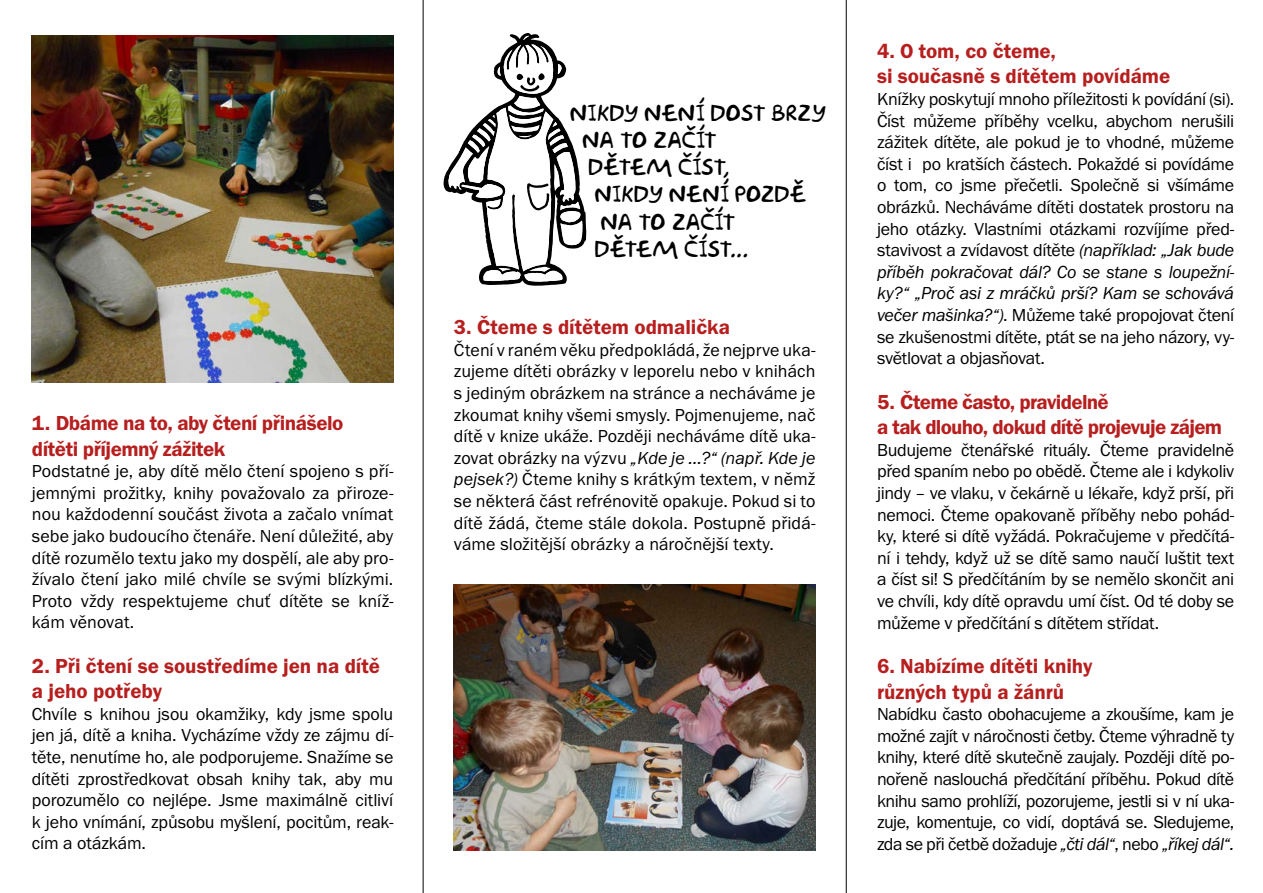
<style>
.page{position:relative;width:1263px;height:893px;background:#fff}
.page>*{position:absolute;margin:0;border:0;box-sizing:border-box;transform-origin:0 0}
.t1{font:600 21px/25.2px "Franklin Gothic Itc TCE";letter-spacing:-.005em;color:#b71f1f}
.t2{font:600 21px/25.2px "Franklin Gothic Itc TCE";letter-spacing:-.035em;color:#b71f1f}
.t3{font:600 21px/25.2px "Franklin Gothic Itc TCE";letter-spacing:-.025em;color:#b71f1f}
.t4{font:20.4px "Akbar CE";letter-spacing:.005em;color:#000}
.t5{font:18px/21.6px "Franklin Gothic Itc TCE";letter-spacing:-.01em;color:#000;text-align:justify}
.s1{font-style:italic}
</style>
<div class="page">
<hr style="left:423px;top:0;width:1px;height:893px;background:#000">
<hr style="left:846px;top:0;width:1px;height:893px;background:#000">
<img style="left:32px;top:35px;width:361px;height:348px">
<svg style="left:443px;top:33px;width:143px;height:253px"></svg>
<img style="left:454px;top:585px;width:361px;height:265px">
<p class="t3" style="left:32px;top:411px;width:313px">1. Dbáme na to, aby čtení přinášelo dítěti příjemný zážitek</p>
<p class="t5" style="left:32px;top:461px;width:363px">Podstatné je, aby dítě mělo čtení spojeno s pří&shy;jemnými prožitky, knihy považovalo za přiroze&shy;nou každodenní součást života a začalo vnímat sebe jako budoucího čtenáře. Není důležité, aby dítě rozumělo textu jako my dospělí, ale aby pro&shy;žívalo čtení jako milé chvíle se svými blízkými.<br>Proto vždy respektujeme chuť dítěte se kníž&shy;kám věnovat.</p>
<p class="t1" style="left:32px;top:654px;width:350px">2. Při čtení se soustředíme jen na dítě a jeho potřeby</p>
<p class="t5" style="left:32px;top:703px;width:363px">Chvíle s knihou jsou okamžiky, kdy jsme spolu jen já, dítě a kniha. Vycházíme vždy ze zájmu dí&shy;těte, nenutíme ho, ale podporujeme. Snažíme se dítěti zprostředkovat obsah knihy tak, aby mu porozumělo co nejlépe. Jsme maximálně citliví k jeho vnímání, způsobu myšlení, pocitům, reak&shy;cím a otázkám.</p>
<p class="t4" style="left:570px;top:96px;width:257px">NIKDY NENÍ DOST BRZY</p>
<p class="t4" style="left:582px;top:124px;width:135px">NA TO ZAČÍT</p>
<p class="t4" style="left:588px;top:151px;width:143px">DĚTEM ČÍST,</p>
<p class="t4" style="left:594px;top:178px;width:214px">NIKDY NENÍ POZDĚ</p>
<p class="t4" style="left:600px;top:205px;width:135px">NA TO ZAČÍT</p>
<p class="t4" style="left:594px;top:232px;width:156px">DĚTEM ČÍST...</p>
<p class="t1" style="left:454px;top:315px;width:278px">3. Čteme s dítětem odmalička</p>
<p class="t5" style="left:454px;top:339px;width:363px">Čtení v raném věku předpokládá, že nejprve uka&shy;zujeme dítěti obrázky v leporelu nebo v knihách s jediným obrázkem na stránce a necháváme je zkoumat knihy všemi smysly. Pojmenujeme, nač dítě v knize ukáže. Později necháváme dítě uka&shy;zovat obrázky na výzvu <span class="s1">„Kde je …?“ (např. Kde je pejsek?)</span> Čteme knihy s krátkým textem, v němž se některá část refrénovitě opakuje. Pokud si to dítě žádá, čteme stále dokola. Postupně přidá&shy;váme složitější obrázky a náročnější texty.</p>
<p class="t1" style="left:877px;top:39px;width:295px">4. O tom, co čteme,<br>si současně s dítětem povídáme</p>
<p class="t5" style="left:877px;top:89px;width:359px">Knížky poskytují mnoho příležitosti k povídání (si).<br>Číst můžeme příběhy vcelku, abychom nerušili zážitek dítěte, ale pokud je to vhodné, můžeme číst i po kratších částech. Pokaždé si povídáme o tom, co jsme přečetli. Společně si všímáme obrázků. Necháváme dítěti dostatek prostoru na jeho otázky. Vlastními otázkami rozvíjíme před&shy;stavivost a zvídavost dítěte <span class="s1">(například: „Jak bude příběh pokračovat dál? Co se stane s loupežní&shy;ky?“ „Proč asi z mráčků prší? Kam se schovává večer mašinka?“)</span>. Můžeme také propojovat čtení se zkušenostmi dítěte, ptát se na jeho názory, vy&shy;světlovat a objasňovat.</p>
<p class="t2" style="left:877px;top:390px;width:347px">5. Čteme často, pravidelně<br>a tak dlouho, dokud dítě projevuje zájem</p>
<p class="t5" style="left:877px;top:439px;width:359px">Budujeme čtenářské rituály. Čteme pravidelně před spaním nebo po obědě. Čteme ale i kdykoliv jindy – ve vlaku, v čekárně u lékaře, když prší, při nemoci. Čteme opakovaně příběhy nebo pohád&shy;ky, které si dítě vyžádá. Pokračujeme v předčítá&shy;ní i tehdy, když už se dítě samo naučí luštit text a číst si! S předčítáním by se nemělo skončit ani ve chvíli, kdy dítě opravdu umí číst. Od té doby se můžeme v předčítání s dítětem střídat.</p>
<p class="t1" style="left:877px;top:654px;width:217px">6. Nabízíme dítěti knihy různých typů a žánrů</p>
<p class="t5" style="left:877px;top:704px;width:359px">Nabídku často obohacujeme a zkoušíme, kam je možné zajít v náročnosti četby. Čteme výhradně ty knihy, které dítě skutečně zaujaly. Později dítě po&shy;nořeně naslouchá předčítání příběhu. Pokud dítě knihu samo prohlíží, pozorujeme, jestli si v ní uka&shy;zuje, komentuje, co vidí, doptává se. Sledujeme, zda se při četbě dožaduje <span class="s1">„čti dál“</span>, nebo <span class="s1">„říkej dál“.</span></p>
</div>
